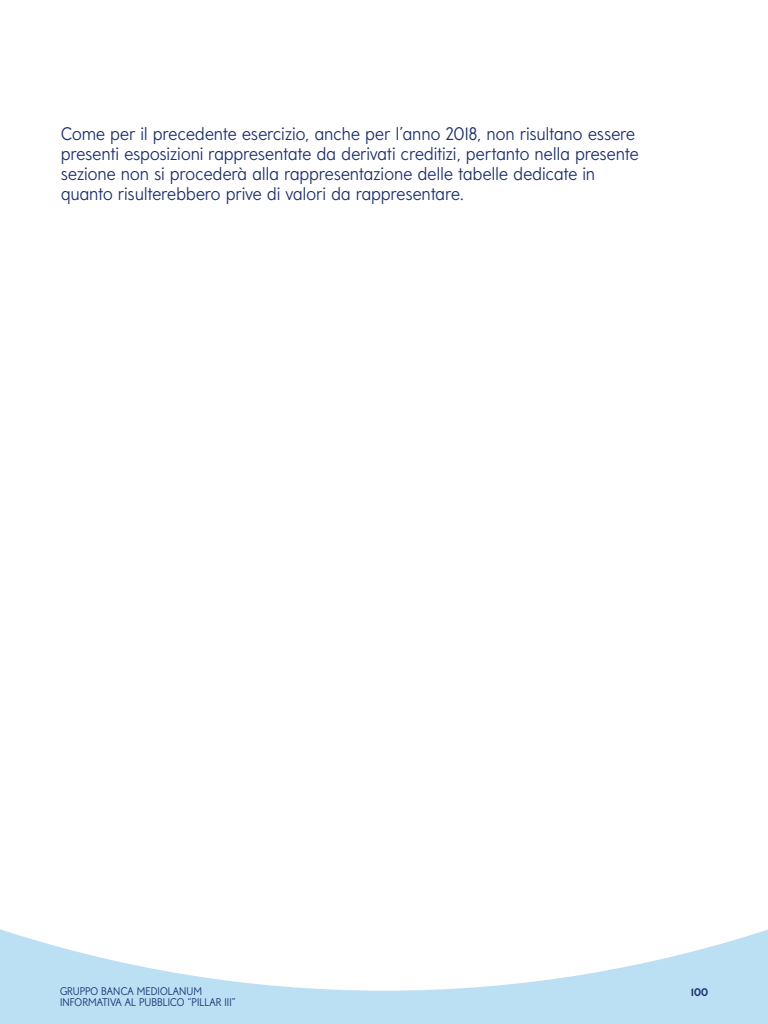
<style>
.page{position:relative;width:768px;height:1024px;background:#fff}
.page>*{position:absolute;margin:0;border:0;box-sizing:border-box;transform-origin:0 0}
.t1{font:300 18px/20px "Mediolanum Sans";letter-spacing:.02em;color:#192d6e}
.t2{font:300 11px/11px "Mediolanum Sans";letter-spacing:.01em;color:#192d6e}
.t3{font:700 11px "Mediolanum Sans";color:#192d6e}
</style>
<div class="page">
<svg style="left:0;top:929px;width:768px;height:95px;fill:#bbdff3"></svg>
<p class="t1" style="left:61px;top:124px;width:579px">Come per il precedente esercizio, anche per l’anno 2018, non risultano essere presenti esposizioni rappresentate da derivati creditizi, pertanto nella presente sezione non si procederà alla rappresentazione delle tabelle dedicate in quanto risulterebbero prive di valori da rappresentare.</p>
<p class="t2" style="left:60px;top:986px;width:177px">GRUPPO BANCA MEDIOLANUM<br>INFORMATIVA AL PUBBLICO “PILLAR III”</p>
<p class="t3" style="left:691px;top:986px;width:19px">100</p>
</div>
